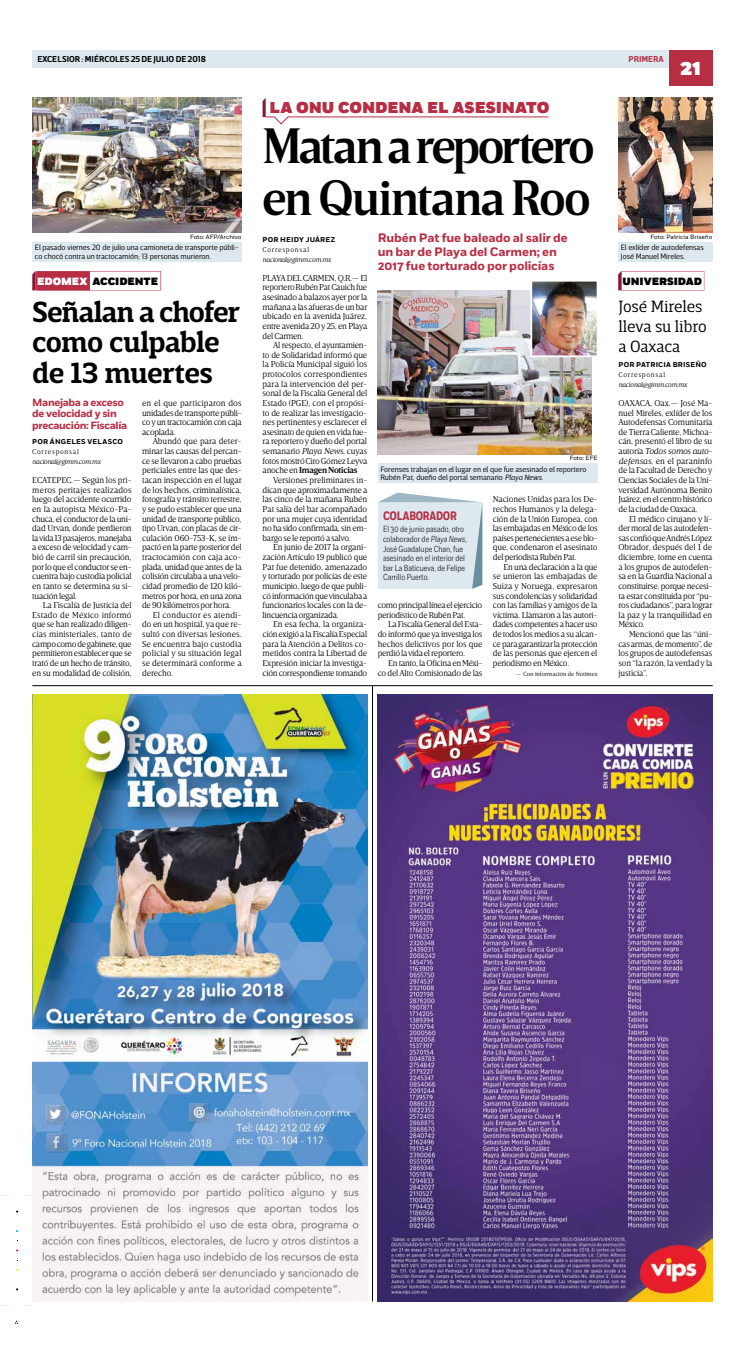
<style>
.page{position:relative;width:745px;height:1355px;background:#fff}
.page>*{position:absolute;margin:0;border:0;box-sizing:border-box;transform-origin:0 0}
.t1{font:600 48.12px/52.5px "Breve Title";letter-spacing:-.035em;color:#000}
.t2{font:600 29.75px/30.6px "Breve Slab Text";letter-spacing:-.03em;color:#000}
.t3{font:900 18.38px "Fort";color:#fff}
.t4{font:300 16.62px/20.1px "Breve Slab Text";letter-spacing:-.01em;color:#000}
.t5{font:900 15.75px "Fort";letter-spacing:-.005em;color:#b72e44}
.t6{font:700 12.25px/14px "Fort";letter-spacing:-.01em;color:#b72e44}
.t7{font:700 12.25px "Fort Cond";letter-spacing:-.02em;color:#b72e44}
.t8{font:700 10.5px/11.4px "Fort";letter-spacing:-.035em;color:#b72e44}
.t9{font:900 10.5px "Fort";letter-spacing:-.005em;color:#000}
.t10{font:300 8.75px/9.6px "Breve Text";letter-spacing:-.03em;color:#000;text-align:justify}
.t11{font:300 8.75px/9.6px "Fort Cond";color:#000}
.t12{font:600 8.75px "Breve Sans Text";letter-spacing:-.005em;color:#000}
.t13{font:600 8.75px "Breve Sans Text";letter-spacing:-.005em;color:#b72e44}
.t14{font:300 7.88px/8.8px "Breve Sans Text";letter-spacing:-.01em;color:#000}
.t15{font:italic 300 7px "Breve Text";letter-spacing:-.04em;color:#000}
.t16{font:700 7px "Fort";letter-spacing:.03em;color:#000}
.t17{font:300 7px "Breve Text";letter-spacing:.1em;color:#000}
.t18{font:6.12px "Fort";color:#000}
.t19{font:300 6.12px "Breve Text";color:#000}
.s1{font-style:italic}
.s2{font-weight:600}
.s3{color:#fff}
</style>
<div class="page">
<div style="left:32px;top:50px;width:636px;height:18px;background:#dde9ef"></div>
<div style="left:668px;top:50px;width:44px;height:35px;background:#b72e44"></div>
<hr style="left:32px;top:685px;width:680px;height:1px;background:#000">
<svg style="left:262px;top:98px;width:286px;height:26px"></svg>
<div style="left:35px;top:271px;width:126px;height:19px;background:#b72e44"></div>
<div style="left:37px;top:272px;width:123px;height:18px;background:#fff"></div>
<div style="left:37px;top:271px;width:53px;height:19px;background:#b72e44"></div>
<svg style="left:32px;top:271px;width:3px;height:19px"></svg>
<div style="left:617px;top:242px;width:94px;height:19px;background:#dde9ef"></div>
<div style="left:32px;top:242px;width:209px;height:19px;background:#dde9ef"></div>
<div style="left:377px;top:464px;width:220px;height:19px;background:#dde9ef"></div>
<img style="left:618px;top:98px;width:93px;height:134px">
<img style="left:32px;top:98px;width:209px;height:134px">
<img style="left:377px;top:290px;width:214px;height:164px">
<div style="left:621px;top:271px;width:82px;height:19px;background:#da94a0"></div>
<div style="left:621px;top:272px;width:82px;height:18px;background:#fff"></div>
<svg style="left:618px;top:271px;width:3px;height:19px"></svg>
<svg style="left:378px;top:492px;width:104px;height:97px;background:#d7e4eb"></svg>
<img style="left:533px;top:283px;width:62px;height:71px">
<div style="left:530px;top:280px;width:68px;height:77px;border:2px solid #fff"></div>
<img style="left:377px;top:695px;width:335px;height:606px">
<img style="left:32px;top:695px;width:335px;height:606px">
<hr style="left:372px;top:686px;width:1px;height:615px;background:#000">
<p class="t12" style="left:38px;top:54px;width:68px">EXCELSIOR : MIÉRCOLES</p>
<p class="t12" style="left:131px;top:54px;width:77px">25 DE JULIO DE 2018</p>
<p class="t13" style="left:628px;top:54px;width:37px">PRIMERA</p>
<h3 class="t5" style="left:269px;top:98px;width:281px">LA ONU CONDENA EL ASESINATO</h3>
<h3 class="t3" style="left:680px;top:57px;width:22px">21</h3>
<h1 class="t1" style="left:262px;top:121px;width:333px">Matan a reportero en Quintana Roo</h1>
<h3 class="t6" style="left:377px;top:231px;width:191px">Rubén Pat fue baleado al salir de un bar de Playa del Carmen; en<br>2017 fue torturado por policías</h3>
<p class="t18" style="left:190px;top:233px;width:53px">Foto: AFP/Archivo</p>
<p class="t18" style="left:650px;top:233px;width:63px">Foto: Patricia Briseño</p>
<p class="t16" style="left:262px;top:235px;width:74px">POR HEIDY JUÁREZ</p>
<p class="t17" style="left:262px;top:246px;width:48px">Corresponsal</p>
<p class="t15" style="left:262px;top:255px;width:70px">nacional@gimm.com.mx</p>
<p class="t10" style="left:262px;top:273px;width:106px">PLAYA DEL CARMEN, Q.R.— El reportero Rubén Pat Cauich fue asesinado a balazos ayer por la mañana a las afueras de un bar ubicado en la avenida Juárez, entre avenida 20 y 25, en Playa del Carmen.</p>
<p class="t10" style="left:262px;top:340px;width:106px;text-indent:10px">Al respecto, el ayuntamien&shy;to de Solidaridad informó que la Policía Municipal siguió los protocolos correspondientes para la intervención del per&shy;sonal de la Fiscalía General del Estado (PGE), con el propósi&shy;to de realizar las investigacio&shy;nes pertinentes y esclarecer el asesinato de quien en vida fue&shy;ra reportero y dueño del portal semanario <span class="s1">Playa News</span>, cuyas fotos mostró Ciro Gómez Leyva anoche en <span class="s2">Imagen Noticias</span></p>
<p class="t10" style="left:262px;top:475px;width:106px;text-indent:10px">Versiones preliminares in&shy;dican que aproximadamente a las cinco de la mañana Rubén Pat salía del bar acompañado por una mujer cuya identidad no ha sido confirmada, sin em&shy;bargo se le reportó a salvo.</p>
<p class="t10" style="left:262px;top:542px;width:106px;text-indent:10px">En junio de 2017 la organi&shy;zación Artículo 19 publicó que Pat fue detenido, amenazado y torturado por policías de este municipio, luego de que publi&shy;có información que vinculaba a funcionarios locales con la de&shy;lincuencia organizada.</p>
<p class="t10" style="left:262px;top:619px;width:106px;text-indent:10px">En esa fecha, la organiza&shy;ción exigió a la Fiscalía Especial para la Atención a Delitos co&shy;metidos contra la Libertad de Expresión iniciar la investiga&shy;ción correspondiente tomando</p>
<p class="t14" style="left:620px;top:243px;width:84px">El exlíder de autodefensas<br>José Manuel Mireles.</p>
<p class="t14" style="left:35px;top:243px;width:205px">El pasado viernes 20 de julio una camioneta de transporte públi&shy;co chocó contra un tractocamión; 13 personas murieron.</p>
<p class="t9" style="left:622px;top:274px;width:81px">UNIVERSIDAD</p>
<p class="t9" style="left:37px;top:274px;width:122px"><span class="s3">EDOMEX</span> ACCIDENTE</p>
<h2 class="t2" style="left:32px;top:297px;width:209px">Señalan a chofer como culpable de 13 muertes</h2>
<h3 class="t4" style="left:618px;top:297px;width:90px">José Mireles lleva su libro a Oaxaca</h3>
<p class="t16" style="left:618px;top:361px;width:90px">POR PATRICIA BRISEÑO</p>
<p class="t17" style="left:618px;top:371px;width:48px">Corresponsal</p>
<p class="t15" style="left:618px;top:380px;width:70px">nacional@gimm.com.mx</p>
<p class="t10" style="left:618px;top:398px;width:95px">OAXACA, Oax.— José Ma&shy;nuel Mireles, exlíder de los Autodefensas Comunitaria de Tierra Caliente, Michoa&shy;cán, presentó el libro de su autoría <span class="s1">Todos somos auto&shy;defensas</span>, en el paraninfo de la Facultad de Derecho y Ciencias Sociales de la Uni&shy;versidad Autónoma Benito Juárez, en el centro histórico de la ciudad de Oaxaca.</p>
<p class="t10" style="left:618px;top:514px;width:95px;text-indent:10px">El médico cirujano y lí&shy;der moral de las autodefen&shy;sas confió que Andrés López Obrador, después del 1 de diciembre, tome en cuenta a los grupos de autodefen&shy;sa en la Guardia Nacional a constituirse, porque necesi&shy;ta estar constituida por “pu&shy;ros ciudadanos”, para lograr la paz y la tranquilidad en México.</p>
<p class="t10" style="left:618px;top:629px;width:95px;text-indent:10px">Mencionó que las “úni&shy;cas armas, de momento”, de los grupos de autodefensas son “la razón, la verdad y la justicia”.</p>
<p class="t8" style="left:32px;top:397px;width:96px">Manejaba a exceso de velocidad y sin precaución: Fiscalía</p>
<p class="t16" style="left:32px;top:438px;width:92px">POR ÁNGELES VELASCO</p>
<p class="t17" style="left:32px;top:448px;width:48px">Corresponsal</p>
<p class="t15" style="left:32px;top:457px;width:70px">nacional@gimm.com.mx</p>
<p class="t10" style="left:32px;top:475px;width:101px">ECATEPEC.— Según los pri&shy;meros peritajes realizados luego del accidente ocurrido en la autopista México-Pa&shy;chuca, el conductor de la uni&shy;dad Urvan, donde perdieron la vida 13 pasajeros, manejaba a exceso de velocidad y cam&shy;bió de carril sin precaución, por lo que el conductor se en&shy;cuentra bajo custodia policial en tanto se determina su si&shy;tuación legal.</p>
<p class="t10" style="left:32px;top:600px;width:101px;text-indent:10px">La Fiscalía de Justicia del Estado de México informó que se han realizado diligen&shy;cias ministeriales, tanto de campo como de gabinete, que permitieron establecer que se trató de un hecho de tránsito, en su modalidad de colisión,</p>
<p class="t10" style="left:142px;top:398px;width:101px">en el que participaron dos unidades de transporte públi&shy;co y un tractocamión con caja acoplada.</p>
<p class="t10" style="left:142px;top:437px;width:101px;text-indent:11px">Abundó que para deter&shy;minar las causas del percan&shy;ce se llevaron a cabo pruebas periciales entre las que des&shy;tacan inspección en el lugar de los hechos, criminalística, fotografía y tránsito terrestre, y se pudo establecer que una unidad de transporte público, tipo Urvan, con placas de cir&shy;culación 060-753-K, se im&shy;pactó en la parte posterior del tractocamión con caja aco&shy;plada, unidad que antes de la colisión circulaba a una velo&shy;cidad promedio de 120 kiló&shy;metros por hora, en una zona de 90 kilómetros por hora.</p>
<p class="t10" style="left:142px;top:610px;width:101px;text-indent:10px">El conductor es atendi&shy;do en un hospital, ya que re&shy;sultó con diversas lesiones.<br>Se encuentra bajo custodia policial y su situación legal se determinará conforme a derecho.</p>
<p class="t18" style="left:569px;top:454px;width:29px">Foto: EFE</p>
<p class="t14" style="left:380px;top:465px;width:207px">Forenses trabajan en el lugar en el que fue asesinado el reportero<br>Rubén Pat, dueño del portal semanario <span class="s1">Playa News</span>.</p>
<p class="t10" style="left:492px;top:494px;width:106px">Naciones Unidas para los De&shy;rechos Humanos y la delega&shy;ción de la Unión Europea, con las embajadas en México de los países pertenecientes a ese blo&shy;que, condenaron el asesinato del periodista Rubén Pat.</p>
<p class="t10" style="left:492px;top:562px;width:106px;text-indent:10px">En una declaración a la que se unieron las embajadas de Suiza y Noruega, expresaron sus condolencias y solidaridad con las familias y amigos de la víctima. Llamaron a las autori&shy;dades competentes a hacer uso de todos los medios a su alcan&shy;ce para garantizar la protección de las personas que ejercen el periodismo en México.</p>
<p class="t19" style="left:516px;top:670px;width:83px">— Con información de Notimex</p>
<h3 class="t7" style="left:383px;top:508px;width:75px">COLABORADOR</h3>
<p class="t11" style="left:383px;top:524px;width:85px">El 30 de junio pasado, otro colaborador de <span class="s1">Playa News</span>,<br>José Guadalupe Chan, fue asesinado en el interior del bar La Baticueva, de Felipe<br>Carrillo Puerto.</p>
<p class="t10" style="left:377px;top:600px;width:106px">como principal línea el ejercicio periodístico de Rubén Pat.</p>
<p class="t10" style="left:377px;top:619px;width:106px;text-indent:10px">La Fiscalía General del Esta&shy;do informó que ya investiga los hechos delictivos por los que perdió la vida el reportero.</p>
<p class="t10" style="left:377px;top:658px;width:106px;text-align:right">En tanto, la Oficina en Méxi&shy;co del Alto Comisionado de las</p>
</div>
